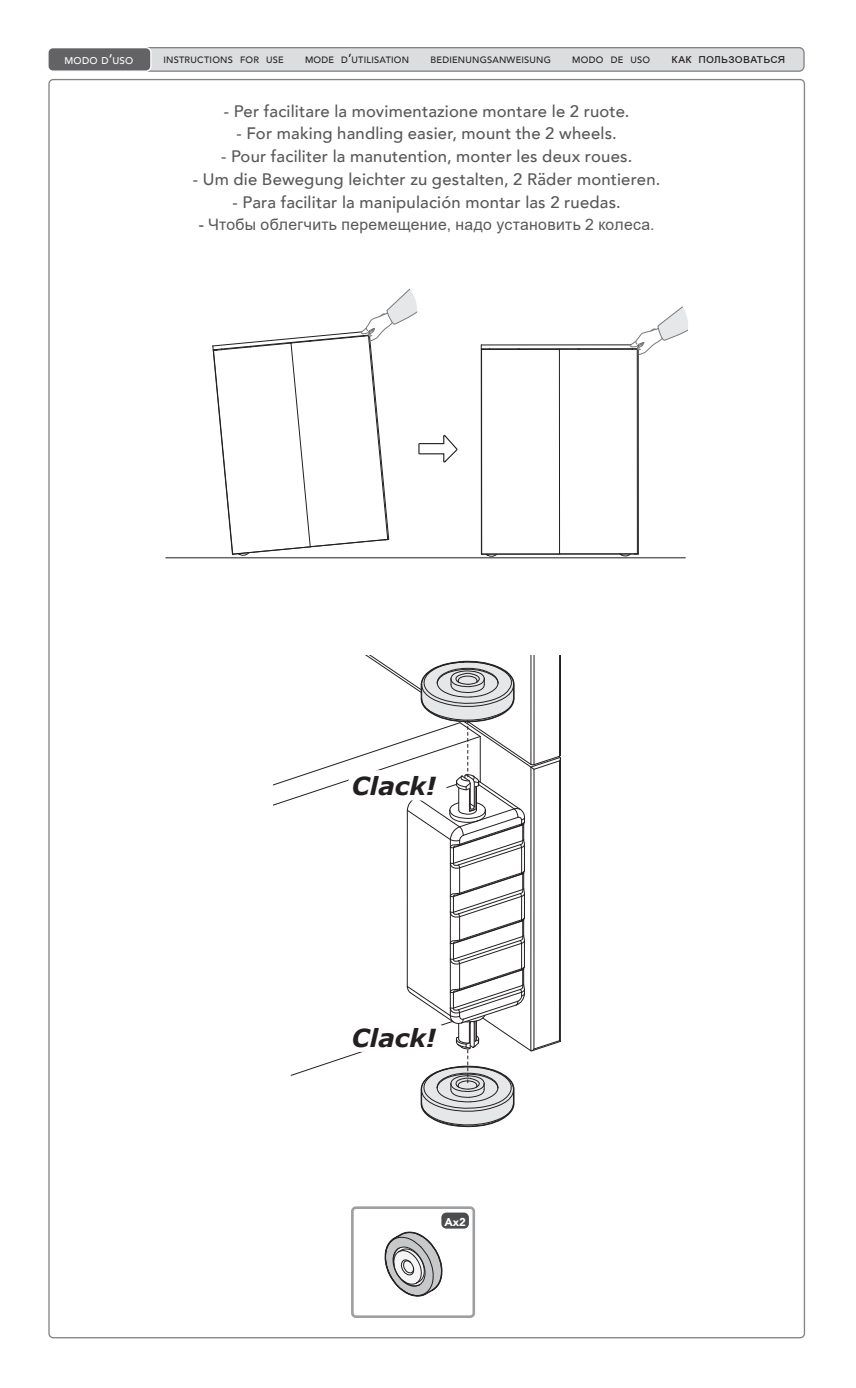
<style>
.page{position:relative;width:856px;height:1388px;background:#fff}
.page>*{position:absolute;margin:0;border:0;box-sizing:border-box;transform-origin:0 0}
.t1{font:italic 700 24.85px "Verdana";color:#231f20}
.P_-_Titoli{font:500 16.62px "Avenir";letter-spacing:.01em;color:#57585a}
.P_-_Titoli-2{font:15.75px "Arial";letter-spacing:.02em;color:#57585a}
.P_-_Titoli-3{font:12.25px "Arial";color:#231f20}
.t2{font:900 11.38px "Avenir";color:#fff}
.P_-_Titoli-4{font:500 9.8px "Avenir";letter-spacing:.025em;color:#fff}
.P_-_Titoli-5{font:500 9.1px "Avenir";letter-spacing:.025em;color:#231f20}
.s1{font-size:14px}
.s2{font-size:13.12px}
</style>
<div class="page">
<div style="left:145px;top:48px;width:659px;height:23px;background:#dcdddf;border-radius:5px"></div>
<div style="left:144px;top:47px;width:660px;height:25px;border:1px solid #808285;border-radius:5px"></div>
<div style="left:48px;top:48px;width:103px;height:23px;background:#636366;border-radius:5px"></div>
<div style="left:47px;top:47px;width:105px;height:25px;border:1px solid #fff;border-radius:5px"></div>
<hr style="left:638px;top:349px;width:1px;height:205px;background:#231f20">
<hr style="left:481px;top:349px;width:1px;height:204px;background:#231f20">
<hr style="left:481px;top:349px;width:78px;height:1px;background:#231f20">
<hr style="left:482px;top:554px;width:77px;height:1px;background:#231f20">
<hr style="left:637px;top:349px;width:1px;height:204px;background:#231f20">
<hr style="left:560px;top:349px;width:77px;height:1px;background:#231f20">
<hr style="left:481px;top:344px;width:157px;height:1px;background:#231f20">
<hr style="left:481px;top:348px;width:157px;height:1px;background:#231f20">
<svg style="left:619px;top:553px;width:20px;height:4px"></svg>
<svg style="left:481px;top:345px;width:9px;height:4px"></svg>
<hr style="left:560px;top:553px;width:77px;height:1px;background:#231f20">
<hr style="left:482px;top:553px;width:77px;height:1px;background:#231f20">
<hr style="left:559px;top:349px;width:1px;height:204px;background:#231f20">
<svg style="left:481px;top:553px;width:17px;height:4px"></svg>
<svg style="left:630px;top:306px;width:58px;height:49px"></svg>
<svg style="left:212px;top:288px;width:246px;height:268px"></svg>
<hr style="left:166px;top:557px;width:519px;height:1px;background:#231f20">
<div style="left:351px;top:1206px;width:124px;height:111px;border:3px solid #9d9fa2;border-radius:4px"></div>
<div style="left:441px;top:1212px;width:28px;height:16px;background:#4b4c4d;border-radius:5px"></div>
<svg style="left:384px;top:1231px;width:59px;height:66px"></svg>
<svg style="left:274px;top:656px;width:287px;height:472px"></svg>
<div style="left:348px;top:770px;width:99px;height:30px;background:#fff;border-radius:15px"></div>
<div style="left:348px;top:1021px;width:99px;height:30px;background:#fff;border-radius:15px"></div>
<p class="P_-_Titoli-4" style="left:64px;top:52px;width:70px">MODO D<span class="s1">’</span>USO</p>
<p class="P_-_Titoli-5" style="left:163px;top:52px;width:122px">INSTRUCTIONS FOR USE</p>
<p class="P_-_Titoli-5" style="left:305px;top:52px;width:106px">MODE D<span class="s2">’</span>UTILISATION</p>
<p class="P_-_Titoli-5" style="left:430px;top:52px;width:122px">BEDIENUNGSANWEISUNG</p>
<p class="P_-_Titoli-5" style="left:572px;top:52px;width:79px">MODO DE USO</p>
<p class="P_-_Titoli-3" style="left:671px;top:51px;width:115px">как пользоваться</p>
<p class="P_-_Titoli" style="left:224px;top:96px;width:407px">- Per facilitare la movimentazione montare le 2 ruote.</p>
<p class="P_-_Titoli" style="left:236px;top:119px;width:382px">- For making handling easier, mount the 2 wheels.</p>
<p class="P_-_Titoli" style="left:221px;top:142px;width:413px">- Pour faciliter la manutention, monter les deux roues.</p>
<p class="P_-_Titoli" style="left:193px;top:165px;width:469px">- Um die Bewegung leichter zu gestalten, 2 Räder montieren.</p>
<p class="P_-_Titoli" style="left:232px;top:187px;width:390px">- Para facilitar la manipulación montar las 2 ruedas.</p>
<p class="P_-_Titoli-2" style="left:199px;top:214px;width:457px">- Чтобы облегчить перемещение, надо установить 2 колеса.</p>
<p class="t1" style="left:352px;top:770px;width:86px">Clack!</p>
<p class="t1" style="left:352px;top:1021px;width:86px">Clack!</p>
<p class="t2" style="left:444px;top:1212px;width:23px">Ax2</p>
</div>
